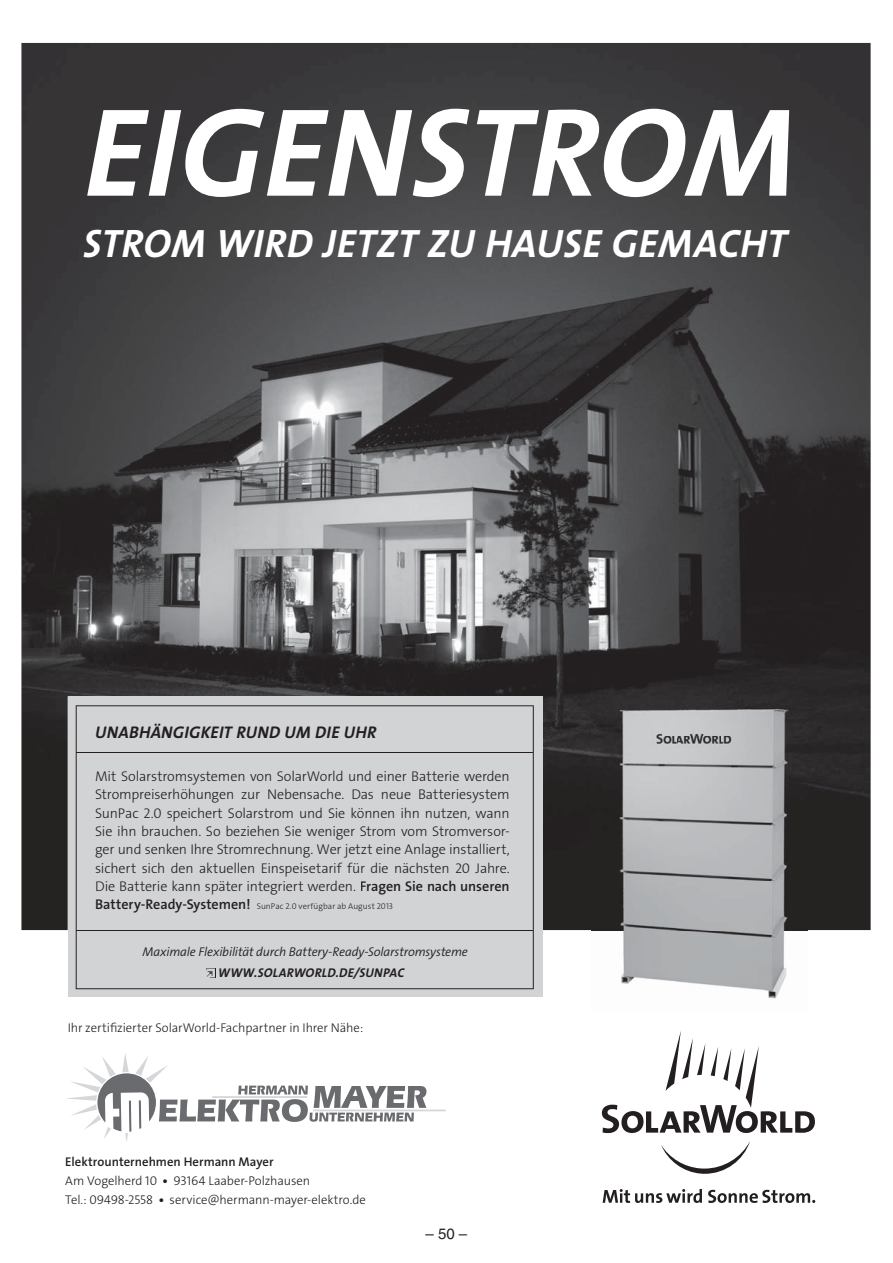
<style>
.page{position:relative;width:893px;height:1263px;background:#fff}
.page>*{position:absolute;margin:0;border:0;box-sizing:border-box;transform-origin:0 0}
.t1{font:126.75px "The Sans LP7 Bld IT";letter-spacing:.005em;color:#fff}
.t2{font:39.75px "The Sans LP7 Bld IT";letter-spacing:.01em;color:#fff}
.t3{font:16.95px "The Sans LP7 Bld IT";letter-spacing:.02em;color:#231f20}
.t4{font:15px "Helvetica";color:#231f20}
.t5{font:14.1px/18.3px "The Sans LP3 Lig";letter-spacing:-.01em;color:#231f20;text-align:justify}
.t6{font:12.75px "The Sans LP3 Lig";letter-spacing:-.005em;color:#231f20}
.t7{font:12.75px "The Sans LP4 Se Lig IT";letter-spacing:-.01em;color:#231f20}
.t8{font:12.75px "The Sans LP6 Se Bld";color:#231f20}
.t9{font:12.75px "The Sans LP7 Bld IT";letter-spacing:.015em;color:#231f20}
.t10{font:8.4px "The Sans LP3 Lig";letter-spacing:.005em;color:#231f20}
.s1{font-family:"The Sans LP6 Se Bld"}
.s2{font-family:"The Sans LP6 Se Bld";font-size:14.1px}
</style>
<div class="page">
<img style="left:21px;top:43px;width:850px;height:887px">
<svg style="left:603px;top:1189px;width:99px;height:14px"></svg>
<svg style="left:708px;top:1190px;width:107px;height:13px"></svg>
<svg style="left:602px;top:1031px;width:213px;height:102px"></svg>
<svg style="left:661px;top:1141px;width:89px;height:33px"></svg>
<img style="left:591px;top:688px;width:217px;height:311px">
<div style="left:68px;top:696px;width:475px;height:301px;background:#d1d3d4"></div>
<svg style="left:76px;top:705px;width:458px;height:284px"></svg>
<div style="left:96px;top:770px;width:414px;height:14px;background:#d1d3d4"></div>
<div style="left:96px;top:789px;width:414px;height:14px;background:#d1d3d4"></div>
<div style="left:96px;top:807px;width:414px;height:14px;background:#d1d3d4"></div>
<div style="left:96px;top:826px;width:413px;height:14px;background:#d1d3d4"></div>
<div style="left:96px;top:844px;width:414px;height:14px;background:#d1d3d4"></div>
<div style="left:96px;top:862px;width:414px;height:14px;background:#d1d3d4"></div>
<div style="left:97px;top:881px;width:259px;height:14px;background:#d1d3d4"></div>
<div style="left:361px;top:881px;width:149px;height:14px;background:#d1d3d4"></div>
<div style="left:96px;top:899px;width:158px;height:14px;background:#d1d3d4"></div>
<div style="left:257px;top:903px;width:135px;height:9px;background:#d1d3d4"></div>
<hr style="left:77px;top:752px;width:456px;height:1px;background:#231f20">
<hr style="left:77px;top:930px;width:456px;height:1px;background:#231f20">
<div style="left:96px;top:723px;width:281px;height:15px;background:#d1d3d4"></div>
<div style="left:143px;top:947px;width:325px;height:12px;background:#d1d3d4"></div>
<svg style="left:67px;top:939px;width:359px;height:203px"></svg>
<hr style="left:212px;top:1096px;width:95px;height:2px;background:#d6d7d9">
<hr style="left:313px;top:1110px;width:133px;height:1px;background:#d6d7d9">
<h1 class="t1" style="left:84px;top:78px;width:713px">EIGENSTROM</h1>
<h2 class="t2" style="left:83px;top:220px;width:705px">STROM WIRD JETZT ZU HAUSE GEMACHT</h2>
<p class="t3" style="left:95px;top:722px;width:283px">UNABHÄNGIGKEIT RUND UM DIE UHR</p>
<p class="t5" style="left:95px;top:768px;width:416px">Mit Solarstromsystemen von SolarWorld und einer Batterie werden Strompreiserhöhungen zur Nebensache. Das neue Batteriesystem SunPac 2.0 speichert Solarstrom und Sie können ihn nutzen, wann Sie ihn brauchen. So beziehen Sie weniger Strom vom Stromversor&shy;ger und senken Ihre Stromrechnung. Wer jetzt eine Anlage installiert, sichert sich den aktuellen Einspeisetarif für die nächsten 20 Jahre.<br>Die Batterie kann später integriert werden. <span class="s1">Fragen Sie nach unseren</span></p>
<p class="t10" style="left:95px;top:903px;width:299px"><span class="s2">Battery-Ready-Systemen!</span> SunPac 2.0 verfügbar ab August 2013</p>
<p class="t7" style="left:142px;top:944px;width:327px">Maximale Flexibilität durch Battery-Ready-Solarstromsysteme</p>
<p class="t9" style="left:218px;top:965px;width:188px">WWW.SOLARWORLD.DE/SUNPAC</p>
<p class="t6" style="left:68px;top:1022px;width:297px">Ihr zertifizierter SolarWorld-Fachpartner in Ihrer Nähe:</p>
<p class="t8" style="left:65px;top:1157px;width:210px">Elektrounternehmen Hermann Mayer</p>
<p class="t6" style="left:65px;top:1175px;width:93px">Am Vogelherd 10</p>
<p class="t6" style="left:174px;top:1175px;width:138px">93164 Laaber-Polzhausen</p>
<p class="t6" style="left:65px;top:1194px;width:89px">Tel.: 09498-2558</p>
<p class="t6" style="left:170px;top:1194px;width:198px">service@hermann-mayer-elektro.de</p>
<p class="t4" style="left:425px;top:1229px;width:43px">– 50 –</p>
</div>
